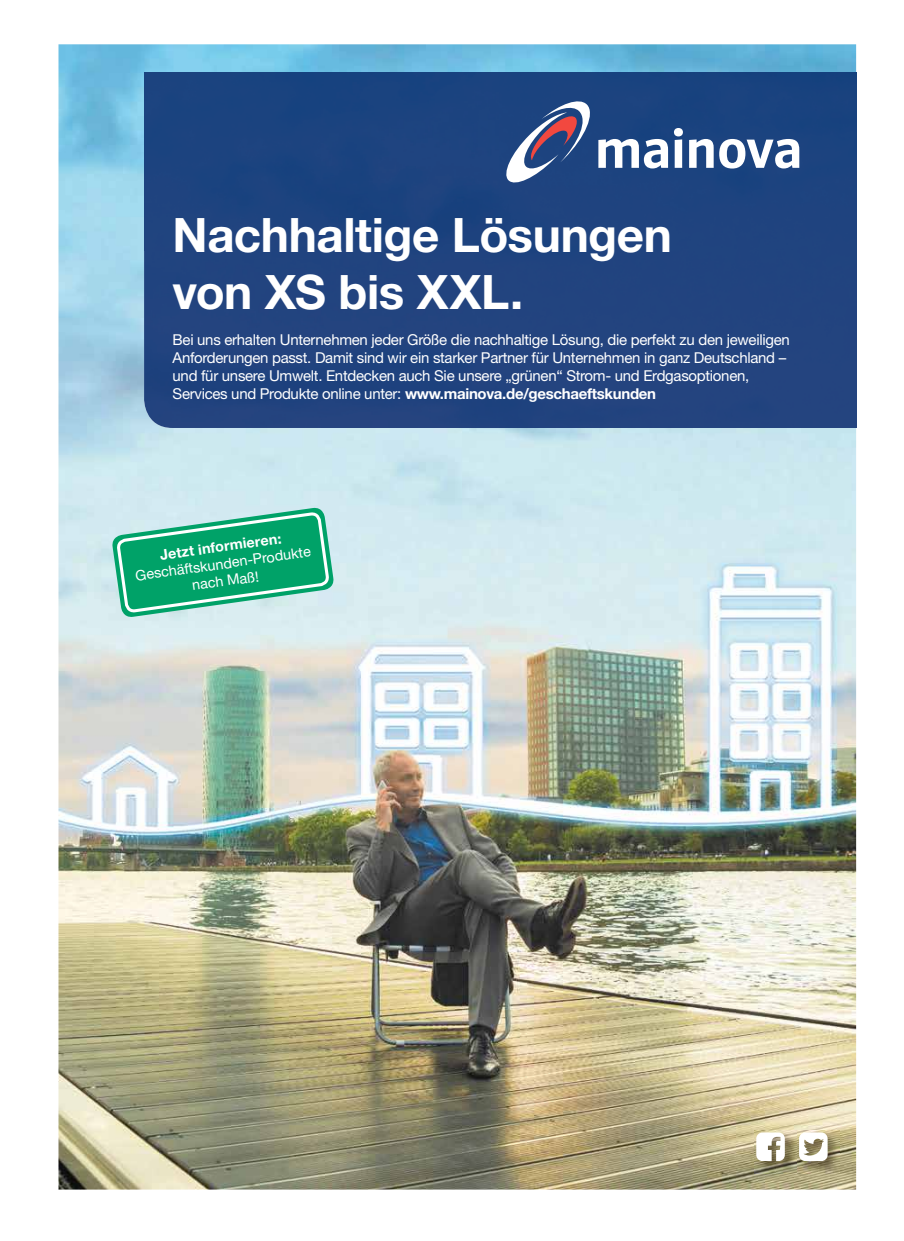
<style>
.page{position:relative;width:904px;height:1241px;background:#fff}
.page>*{position:absolute;margin:0;border:0;box-sizing:border-box;transform-origin:0 0}
.t1{font:700 47.5px/57px "Helvetica Neue LT Pro";letter-spacing:-.01em;color:#fff}
.t2{font:15px/18px "Helvetica Neue LT Pro";letter-spacing:-.02em;color:#fff}
.t3{font:14.38px/17.2px "Helvetica Neue LT Pro";color:#fff;text-align:center}
.t4{font:700 14.38px "Helvetica Neue LT Pro";color:#fff}
.s1{font-weight:700}
</style>
<div class="page">
<img style="left:58px;top:44px;width:798px;height:1145px">
<svg style="left:111px;top:506px;width:224px;height:112px;background:#50bd9a"></svg>
<img style="left:754px;top:1130px;width:85px;height:42px">
<svg style="left:756px;top:1132px;width:28px;height:28px"></svg>
<svg style="left:799px;top:1132px;width:28px;height:28px"></svg>
<div style="left:144px;top:73px;width:712px;height:355px;background:#20437f"></div>
<svg style="left:502px;top:97px;width:297px;height:90px;background:#466293"></svg>
<h1 class="t1" style="left:172px;top:205px;width:501px">Nachhaltige Lösungen von XS bis XXL.</h1>
<p class="t2" style="left:173px;top:330px;width:618px">Bei uns erhalten Unternehmen jeder Größe die nachhaltige Lösung, die perfekt zu den jeweiligen Anforderungen passt. Damit sind wir ein starker Partner für Unternehmen in ganz Deutschland – und für unsere Umwelt. Entdecken auch Sie unsere „grünen“ Strom- und Erdgas optionen, Services und Produkte online unter: <span class="s1">www.mainova.de/geschaeftskunden</span></p>
<p class="t4" style="left:159px;top:546px;width:124px;rotate:-8deg">Jetzt informieren:</p>
<p class="t3" style="left:134px;top:567px;width:178px;rotate:-8deg">Geschäftskunden-Produkte nach Maß!</p>
</div>
